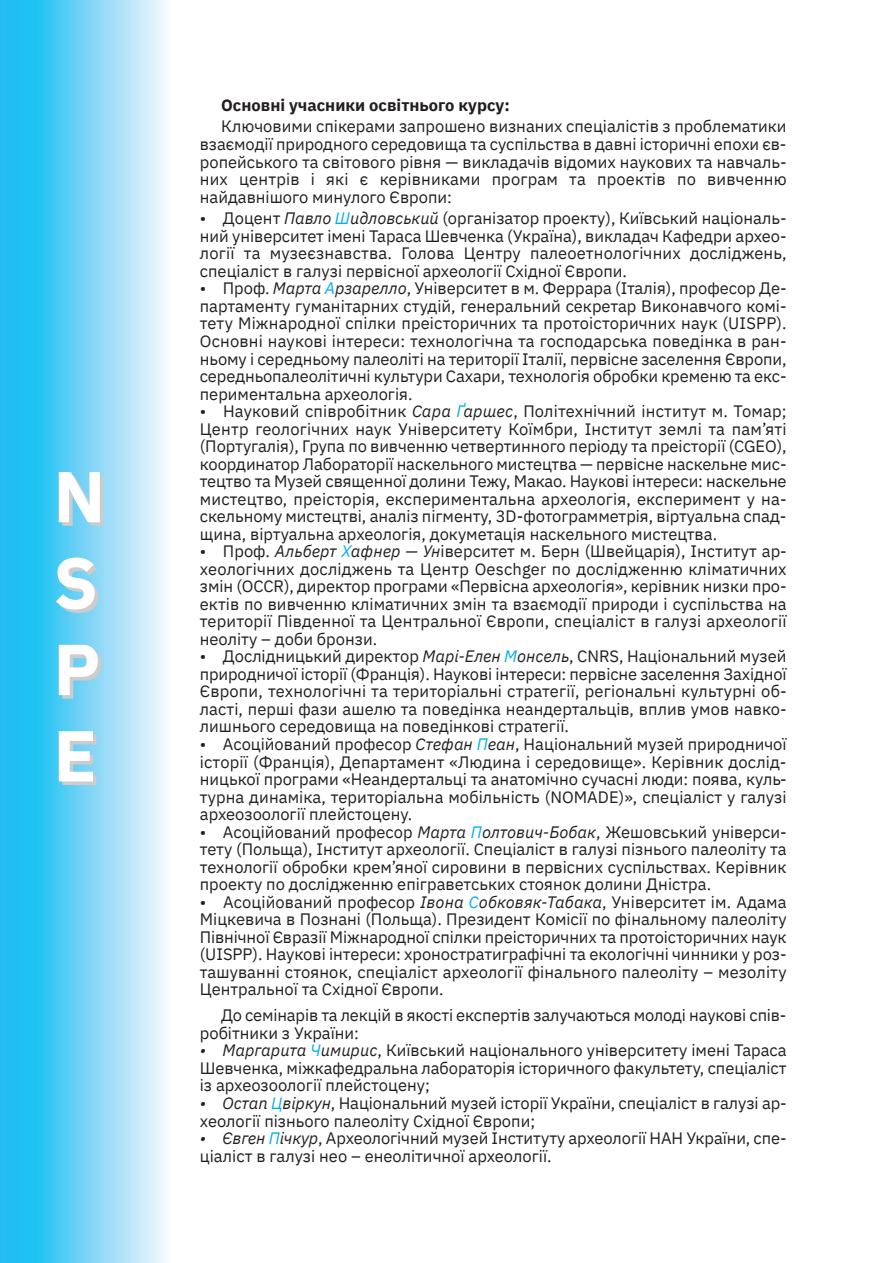
<style>
.page{position:relative;width:893px;height:1263px;background:#fff}
.page>*{position:absolute;margin:0;border:0;box-sizing:border-box;transform-origin:0 0}
.t1{font:700 72px/86.4px "IBM Plex Sans";color:#fff;text-align:justify}
.t2{font:16.5px/17.5px "IBM Plex Sans";color:#231f20;text-align:justify}
.t3{font:700 16.5px "IBM Plex Sans";color:#231f20}
.s1{font-style:italic}
.s2{font-style:italic;color:#00aeef}
</style>
<div class="page">
<svg style="left:0;top:0;width:167px;height:1263px;background:#76d5f6"></svg>
<h1 class="t1" style="left:53px;top:452px;width:54px">N S P E</h1>
<p class="t3" style="left:221px;top:94px;width:290px">Основні учасники освітнього курсу:</p>
<p class="t2" style="left:200px;top:117px;width:588px;text-indent:21px">Ключовими спікерами запрошено визнаних спеціалістів з проблематики взаємодії природного середовища та суспільства в давні історичні епохи єв&shy;ропейського та світового рівня — викладачів відомих наукових та навчаль&shy;них центрів і які є керівниками програм та проектів по вивченню найдавнішого минулого Європи:</p>
<p class="t2" style="left:200px;top:209px;width:588px">• Доцент <span class="s1">Павло</span> <span class="s2">Ш</span><span class="s1">идловський</span> (організатор проекту), Київський національ&shy;ний університет імені Тараса Шевченка (Україна), викладач Кафедри архео&shy;логії та музеєзнавства. Голова Центру палеоетнологічних досліджень, спеціаліст в галузі первісної археології Східної Європи.</p>
<p class="t2" style="left:200px;top:279px;width:588px">• Проф. <span class="s1">Марта</span> <span class="s2">А</span><span class="s1">рзарелло</span>, Університет в м. Феррара (Італія), професор Де&shy;партаменту гуманітарних студій, генеральний секретар Виконавчого комі&shy;тету Міжнародної спілки преісторичних та протоісторичних наук (UISPP).<br>Основні наукові інтереси: технологічна та господарська поведінка в ран&shy;ньому і середньому палеоліті на території Італії, первісне заселення Європи, середньопалеолітичні культури Сахари, технологія обробки кременю та екс&shy;периментальна археологія.</p>
<p class="t2" style="left:200px;top:402px;width:588px">• Науковий співробітник <span class="s1">Сара</span> <span class="s2">Ґ</span><span class="s1">аршес</span>, Політехнічний інститут м. Томар; Центр геологічних наук Університету Коїмбри, Інститут землі та пам’яті (Португалія), Група по вивченню четвертинного періоду та преісторії (CGEO), координатор Лабораторії наскельного мистецтва — первісне наскельне мис&shy;тецтво та Музей священної долини Тежу, Макао. Наукові інтереси: наскельне мистецтво, преісторія, експериментальна археологія, експеримент у на&shy;скельному мистецтві, аналіз пігменту, 3D-фотограмметрія, віртуальна спад&shy;щина, віртуальна археологія, докуметація наскельного мистецтва.</p>
<p class="t2" style="left:200px;top:542px;width:588px">• Проф. <span class="s1">Альберт</span> <span class="s2">Х</span><span class="s1">афнер — Ун</span>іверситет м. Берн (Швейцарія), Інститут ар&shy;хеологічних досліджень та Центр Oeschger по дослідженню кліматичних змін (OCCR), директор програми «Первісна археологія», керівник низки про&shy;ектів по вивченню кліматичних змін та взаємодії природи і суспільства на території Південної та Центральної Європи, спеціаліст в галузі археології неоліту – доби бронзи.</p>
<p class="t2" style="left:200px;top:647px;width:588px">• Дослідницький директор <span class="s1">Марі-Елен</span> <span class="s2">М</span><span class="s1">онсель</span>, CNRS, Національний музей природничої історії (Франція). Наукові інтереси: первісне заселення Західної Європи, технологічні та територіальні стратегії, регіональні культурні об&shy;ласті, перші фази ашелю та поведінка неандертальців, вплив умов навко&shy;лишнього середовища на поведінкові стратегії.</p>
<p class="t2" style="left:200px;top:735px;width:588px">• Асоційований професор <span class="s1">Стефан</span> <span class="s2">П</span><span class="s1">еан</span>, Національний музей природничої історії (Франція), Департамент «Людина і середовище». Керівник дослід&shy;ницької програми «Неандертальці та анатомічно сучасні люди: поява, куль&shy;турна динаміка, територіальна мобільність (NOMADE)», спеціаліст у галузі археозоології плейстоцену.</p>
<p class="t2" style="left:200px;top:823px;width:588px">• Асоційований професор <span class="s1">Марта</span> <span class="s2">П</span><span class="s1">олтович-Бобак</span>, Жешовський універси&shy;тету (Польща), Інститут археології. Спеціаліст в галузі пізнього палеоліту та технології обробки крем’яної сировини в первісних суспільствах. Керівник проекту по дослідженню епіграветських стоянок долини Дністра.</p>
<p class="t2" style="left:200px;top:893px;width:588px">• Асоційований професор <span class="s1">Івона</span> <span class="s2">С</span><span class="s1">обковяк-Табака</span>, Університет ім. Адама Міцкевича в Познані (Польща). Президент Комісії по фінальному палеоліту Північної Євразії Міжнародної спілки преісторичних та протоісторичних наук (UISPP). Наукові інтереси: хроностратиграфічні та екологічні чинники у роз&shy;ташуванні стоянок, спеціаліст археології фінального палеоліту – мезоліту Центральної та Східної Європи.</p>
<p class="t2" style="left:200px;top:1006px;width:588px;text-indent:21px">До семінарів та лекцій в якості експертів залучаються молоді наукові спів&shy;робітники з України:</p>
<p class="t2" style="left:200px;top:1041px;width:588px"><span class="s1">• Маргарита</span> <span class="s2">Ч</span><span class="s1">имирис</span>, Київський національного університету імені Тараса Шевченка, міжкафедральна лабораторія історичного факультету, спеціаліст із археозоології плейстоцену;</p>
<p class="t2" style="left:200px;top:1094px;width:588px"><span class="s1">• Остап</span> <span class="s2">Ц</span><span class="s1">віркун</span>, Національний музей історії України, спеціаліст в галузі ар&shy;хеології пізнього палеоліту Східної Європи;</p>
<p class="t2" style="left:200px;top:1129px;width:588px"><span class="s1">• Євген</span> <span class="s2">П</span><span class="s1">ічкур</span>, Археологічний музей Інституту археології НАН України, спе&shy;ціаліст в галузі нео – енеолітичної археології.</p>
</div>
